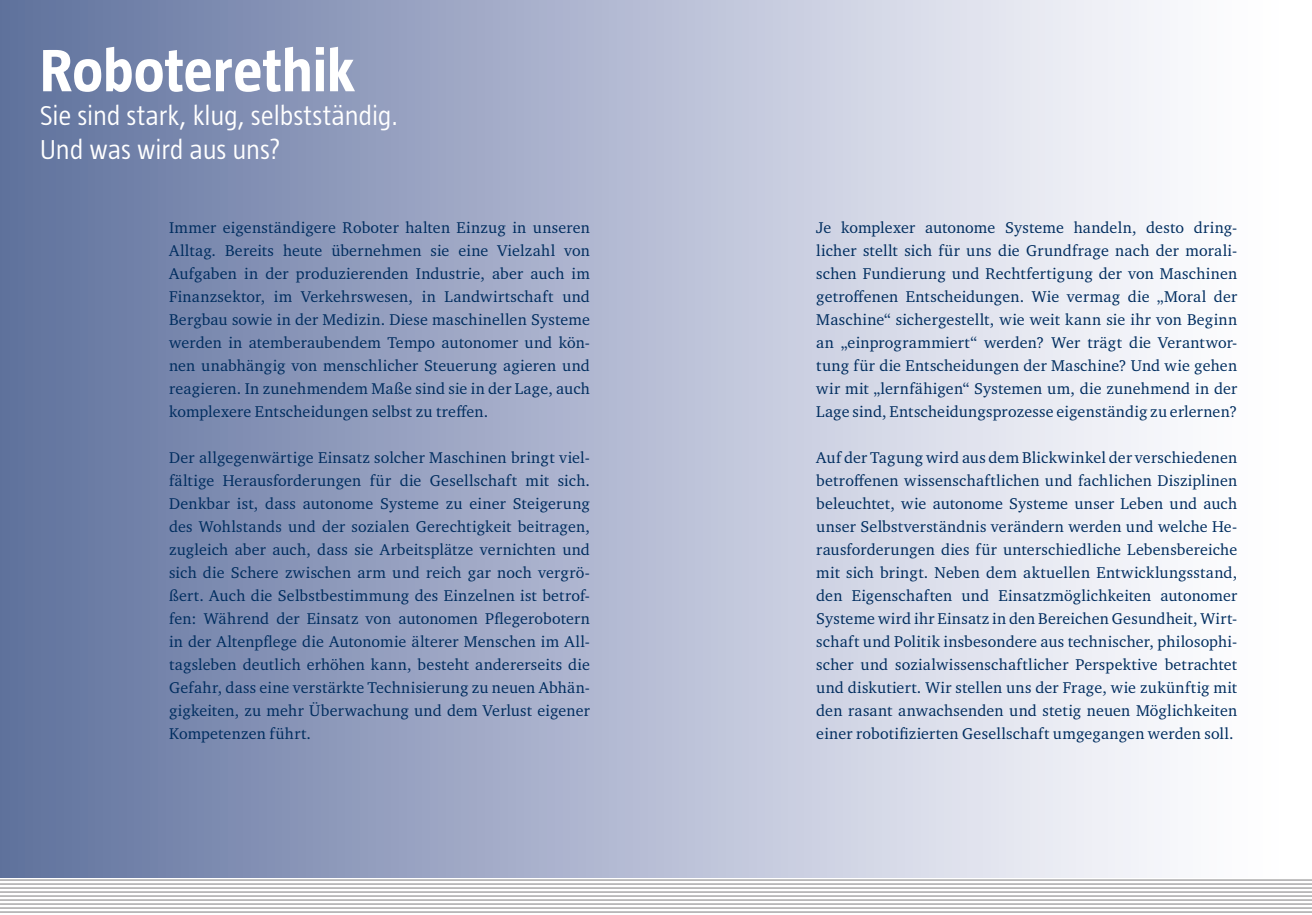
<style>
.page{position:relative;width:1312px;height:915px;background:#fff}
.page>*{position:absolute;margin:0;border:0;box-sizing:border-box;transform-origin:0 0}
.t1{font:700 61.2px "Taz";color:#fff}
.t2{font:300 28px/34px "Taz";letter-spacing:-.005em;color:#fff}
.t3{font:16px/23px "Charter ITC Pro";letter-spacing:.015em;color:#002d5f;text-align:justify}
</style>
<div class="page">
<div style="left:0;top:0;width:1293px;height:877px;background:linear-gradient(to right,#6273a0,#fff)"></div>
<hr style="left:0;top:879px;width:1311px;height:2px;background:#a9a8a9">
<hr style="left:0;top:883px;width:1311px;height:2px;background:#a9a8a9">
<hr style="left:0;top:887px;width:1311px;height:2px;background:#a9a8a9">
<hr style="left:0;top:891px;width:1311px;height:2px;background:#a9a8a9">
<hr style="left:0;top:895px;width:1311px;height:2px;background:#a9a8a9">
<hr style="left:0;top:899px;width:1311px;height:2px;background:#a9a8a9">
<hr style="left:0;top:903px;width:1311px;height:2px;background:#a9a8a9">
<hr style="left:0;top:907px;width:1311px;height:2px;background:#a9a8a9">
<hr style="left:0;top:911px;width:1311px;height:2px;background:#a9a8a9">
<hr style="left:0;top:914px;width:1311px;height:1px;background:#a9a8a9">
<h1 class="t1" style="left:40px;top:36px;width:317px">Roboterethik</h1>
<h2 class="t2" style="left:40px;top:98px;width:360px">Sie sind stark, klug, selbstständig.<br>Und was wird aus uns?</h2>
<p class="t3" style="left:169px;top:216px;width:422px">Immer eigenständigere Roboter halten Einzug in unseren Alltag. Bereits heute übernehmen sie eine Vielzahl von Aufgaben in der produzierenden Industrie, aber auch im Finanzsektor, im Verkehrswesen, in Landwirtschaft und Bergbau sowie in der Medizin. Diese maschinellen Systeme werden in atemberaubendem Tempo autonomer und kön&shy;nen unabhängig von menschlicher Steuerung agieren und reagieren. In zunehmendem Maße sind sie in der Lage, auch komplexere Entscheidungen selbst zu treffen.</p>
<p class="t3" style="left:169px;top:446px;width:422px">Der allgegenwärtige Einsatz solcher Maschinen bringt viel&shy;fältige Herausforderungen für die Gesellschaft mit sich.<br>Denkbar ist, dass autonome Systeme zu einer Steigerung des Wohlstands und der sozialen Gerechtigkeit beitragen, zugleich aber auch, dass sie Arbeitsplätze vernichten und sich die Schere zwischen arm und reich gar noch vergrö&shy;ßert. Auch die Selbstbestimmung des Einzelnen ist betrof&shy;fen: Während der Einsatz von autonomen Pflegerobotern in der Altenpflege die Autonomie älterer Menschen im All&shy;tagsleben deutlich erhöhen kann, besteht andererseits die Gefahr, dass eine verstärkte Technisierung zu neuen Abhän&shy;gigkeiten, zu mehr Überwachung und dem Verlust eigener Kompetenzen führt.</p>
<p class="t3" style="left:816px;top:216px;width:422px">Je komplexer autonome Systeme handeln, desto dring&shy;licher stellt sich für uns die Grundfrage nach der morali&shy;schen Fundierung und Rechtfertigung der von Maschinen getroffenen Entscheidungen. Wie vermag die „Moral der Maschine“ sichergestellt, wie weit kann sie ihr von Beginn an „einprogrammiert“ werden? Wer trägt die Verantwor&shy;tung für die Entscheidungen der Maschine? Und wie gehen wir mit „lernfähigen“ Systemen um, die zunehmend in der Lage sind, Entscheidungsprozesse eigenständig zu erlernen?</p>
<p class="t3" style="left:816px;top:446px;width:422px">Auf der Tagung wird aus dem Blickwinkel der verschiedenen betroffenen wissenschaftlichen und fachlichen Disziplinen beleuchtet, wie autonome Systeme unser Leben und auch unser Selbstverständnis verändern werden und welche He&shy;rausforderungen dies für unterschiedliche Lebensbereiche mit sich bringt. Neben dem aktuellen Entwicklungsstand, den Eigenschaften und Einsatzmöglichkeiten autonomer Systeme wird ihr Einsatz in den Bereichen Gesundheit, Wirt&shy;schaft und Politik insbesondere aus technischer, philosophi&shy;scher und sozialwissenschaftlicher Perspektive betrachtet und diskutiert. Wir stellen uns der Frage, wie zukünftig mit den rasant anwachsenden und stetig neuen Möglichkeiten einer robotifizierten Gesellschaft umgegangen werden soll.</p>
</div>
